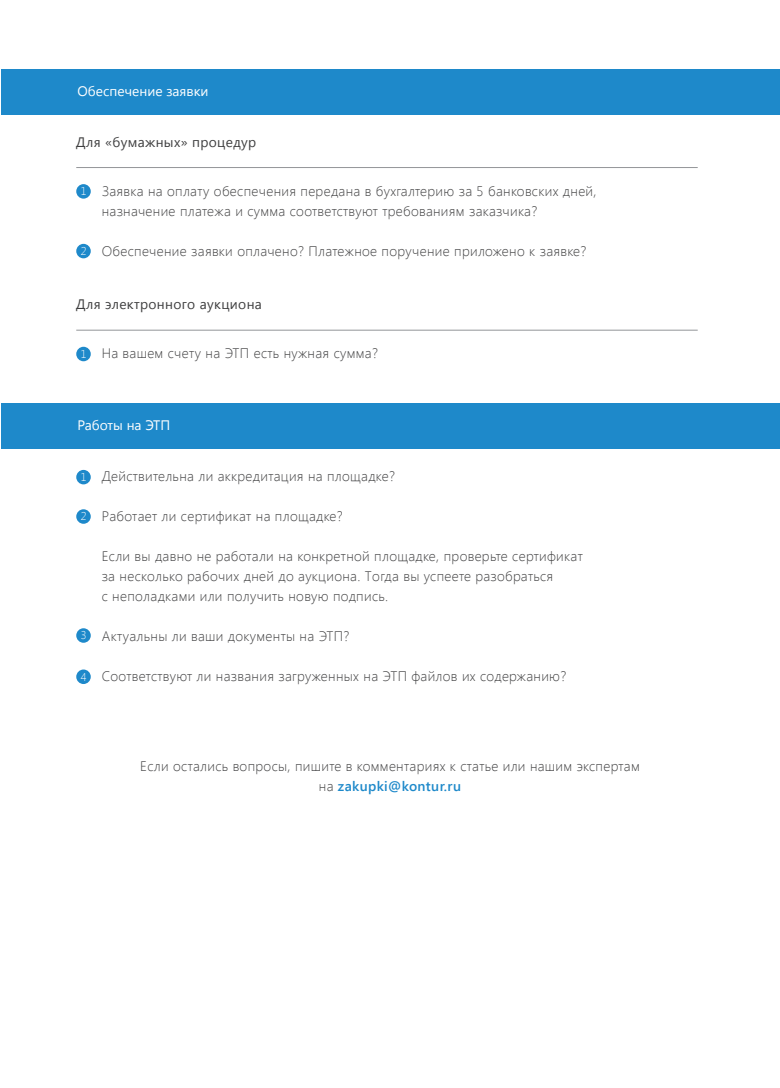
<style>
.page{position:relative;width:780px;height:1088px;background:#fff}
.page>*{position:absolute;margin:0;border:0;box-sizing:border-box;transform-origin:0 0}
.t1{font:300 13.75px/20px "Segoe UI";letter-spacing:.025em;color:#3e3e3f}
.t2{font:13.75px "Segoe UI";letter-spacing:.025em;color:#3e3e3f}
.t3{font:13.75px "Segoe UI";color:#fff}
.t4{font:300 11.25px "Segoe UI";color:#fff}
.s1{font-size:11.25px;color:#fff}
.s2{font-weight:600;color:#1e89ca}
</style>
<div class="page">
<div style="left:76px;top:470px;width:15px;height:14px;background:#1e89ca;border-radius:50%"></div>
<div style="left:76px;top:509px;width:15px;height:15px;background:#1e89ca;border-radius:50%"></div>
<div style="left:76px;top:628px;width:15px;height:15px;background:#1e89ca;border-radius:50%"></div>
<div style="left:76px;top:669px;width:15px;height:15px;background:#1e89ca;border-radius:50%"></div>
<div style="left:76px;top:184px;width:15px;height:15px;background:#1e89ca;border-radius:50%"></div>
<div style="left:76px;top:244px;width:15px;height:14px;background:#1e89ca;border-radius:50%"></div>
<hr style="left:76px;top:167px;width:621px;height:1px;background:#939598">
<div style="left:76px;top:347px;width:15px;height:14px;background:#1e89ca;border-radius:50%"></div>
<hr style="left:76px;top:330px;width:621px;height:1px;background:#939598">
<div style="left:1px;top:69px;width:779px;height:45px;background:#1e89ca"></div>
<div style="left:1px;top:403px;width:779px;height:45px;background:#1e89ca"></div>
<p class="t3" style="left:77px;top:81px;width:132px">Обеспечение заявки</p>
<p class="t2" style="left:76px;top:132px;width:182px">Для «бумажных» процедур</p>
<p class="t4" style="left:81px;top:183px;width:7px">1</p>
<p class="t4" style="left:81px;top:243px;width:7px">2</p>
<p class="t1" style="left:102px;top:180px;width:496px">Заявка на оплату обеспечения передана в бухгалтерию за 5 банковских дней, назначение платежа и сумма соответствуют требованиям заказчика?</p>
<p class="t1" style="left:102px;top:240px;width:486px">Обеспечение заявки оплачено? Платежное поручение приложено к заявке?</p>
<p class="t2" style="left:76px;top:295px;width:187px">Для электронного аукциона</p>
<p class="t1" style="left:81px;top:343px;width:299px"><span class="s1">1</span> На вашем счету на ЭТП есть нужная сумма?</p>
<p class="t3" style="left:77px;top:416px;width:94px">Работы на ЭТП</p>
<p class="t4" style="left:81px;top:469px;width:7px">1</p>
<p class="t4" style="left:81px;top:509px;width:7px">2</p>
<p class="t4" style="left:81px;top:627px;width:7px">3</p>
<p class="t4" style="left:81px;top:669px;width:7px">4</p>
<p class="t1" style="left:102px;top:466px;width:295px">Действительна ли аккредитация на площадке?</p>
<p class="t1" style="left:102px;top:506px;width:243px">Работает ли сертификат на площадке?</p>
<p class="t1" style="left:102px;top:546px;width:482px">Если вы давно не работали на конкретной площадке, проверьте сертификат за несколько рабочих дней до аукциона. Тогда вы успеете разобраться<br>с неполадками или получить новую подпись.</p>
<p class="t1" style="left:102px;top:626px;width:249px">Актуальны ли ваши документы на ЭТП?</p>
<p class="t1" style="left:102px;top:666px;width:466px">Соответствуют ли названия загруженных на ЭТП файлов их содержанию?</p>
<p class="t1" style="left:140px;top:755px;width:501px;text-align:center">Если остались вопросы, пишите в комментариях к статье или нашим экспертам на <span class="s2">zakupki@kontur.ru</span></p>
</div>
